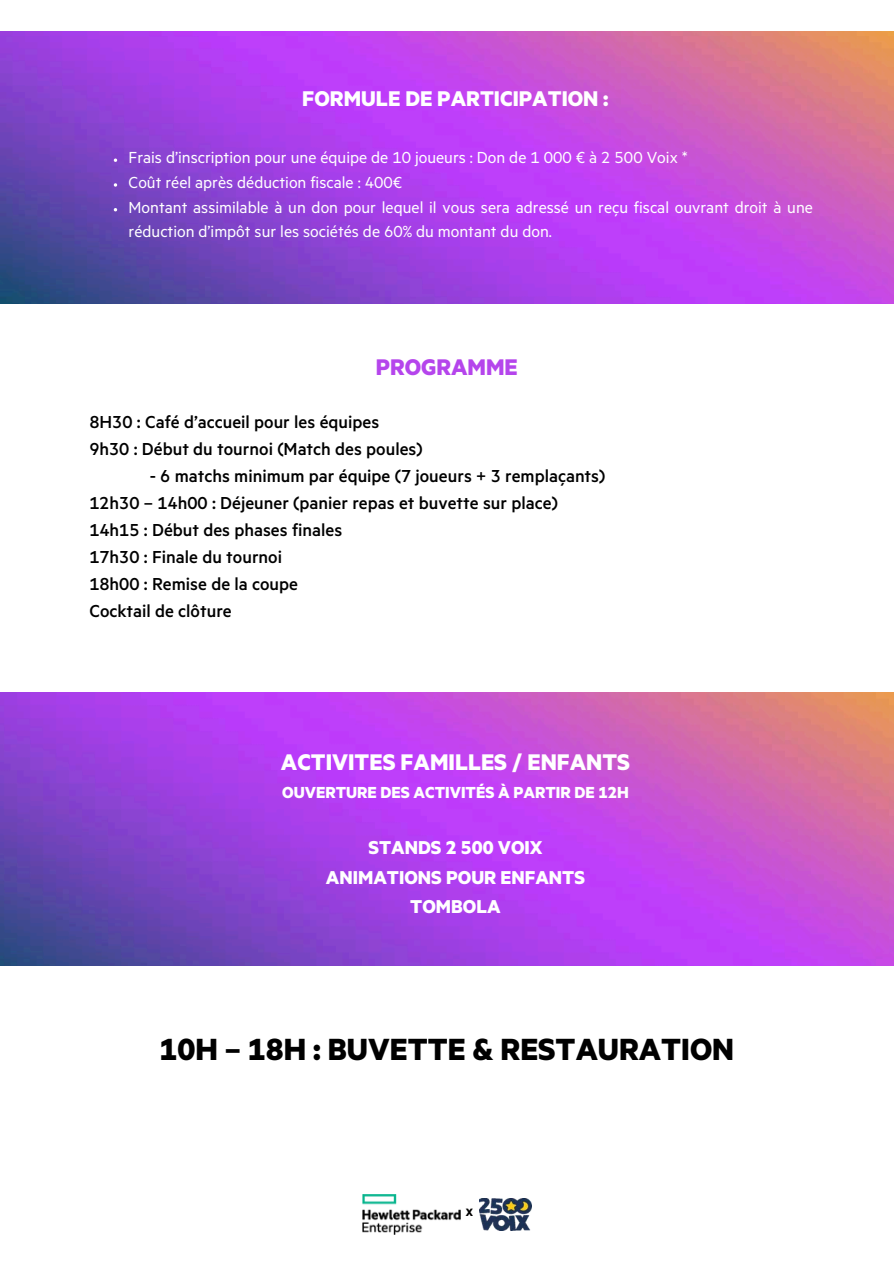
<style>
.page{position:relative;width:894px;height:1264px;background:#fff}
.page>*{position:absolute;margin:0;border:0;box-sizing:border-box;transform-origin:0 0}
.t1{font:700 34.5px "Metric HPE";color:#000}
.t2{font:700 25.5px "Metric HPE";color:#fff}
.t3{font:700 25.5px "Metric HPE";color:#b545ec}
.t4{font:700 24px "Metric HPE";color:#fff}
.t5{font:700 21px/29.2px "Metric HPE";color:#fff;text-align:center}
.t6{font:500 19.5px/27px "Metric HPE";color:#000}
.t7{font:18px/24.8px "Metric HPE";color:#fff}
.t8{font:700 18px "Metric HPE";color:#fff}
.t9{font:700 12px "Metric HPE";color:#000}
</style>
<div class="page">
<img style="left:0;top:31px;width:893px;height:272px">
<img style="left:0;top:692px;width:893px;height:273px">
<svg style="left:114px;top:158px;width:3px;height:4px"></svg>
<svg style="left:114px;top:183px;width:3px;height:4px"></svg>
<img style="left:362px;top:1194px;width:98px;height:40px">
<img style="left:479px;top:1198px;width:52px;height:32px">
<p class="t4" style="left:302px;top:90px;width:308px">FORMULE DE PARTICIPATION :</p>
<h2 class="t7" style="left:129px;top:148px;width:560px">Frais d’inscription pour une équipe de 10 joueurs : Don de 1 000 € à 2 500 Voix *</h2>
<h4 class="t7" style="left:129px;top:173px;width:275px">Coût réel après déduction fiscale : 400€</h4>
<p class="t7" style="left:129px;top:197px;width:685px">Montant assimilable à un don pour lequel il vous sera adressé un reçu fiscal ouvrant droit à une réduction d’impôt sur les sociétés de 60% du montant du don.</p>
<p class="t3" style="left:376px;top:358px;width:143px">PROGRAMME</p>
<h2 class="t6" style="left:89px;top:411px;width:335px">8H30 : Café d’accueil pour les équipes<br>9h30 : Début du tournoi (Match des poules)</h2>
<h2 class="t6" style="left:89px;top:465px;width:517px;text-indent:60px">- 6 matchs minimum par équipe (7 joueurs + 3 remplaçants)<br>12h30 – 14h00 : Déjeuner (panier repas et buvette sur place)<br>14h15 : Début des phases finales<br>17h30 : Finale du tournoi<br>18h00 : Remise de la coupe<br>Cocktail de clôture</h2>
<p class="t2" style="left:281px;top:753px;width:350px">ACTIVITES FAMILLES / ENFANTS</p>
<p class="t8" style="left:282px;top:786px;width:348px">OUVERTURE DES ACTIVITÉS À PARTIR DE 12H</p>
<p class="t5" style="left:326px;top:836px;width:260px">STANDS 2 500 VOIX<br>ANIMATIONS POUR ENFANTS<br>TOMBOLA</p>
<p class="t1" style="left:159px;top:1037px;width:575px">10H – 18H : BUVETTE &amp; RESTAURATION</p>
<h1 class="t9" style="left:466px;top:1207px;width:9px">X</h1>
</div>
